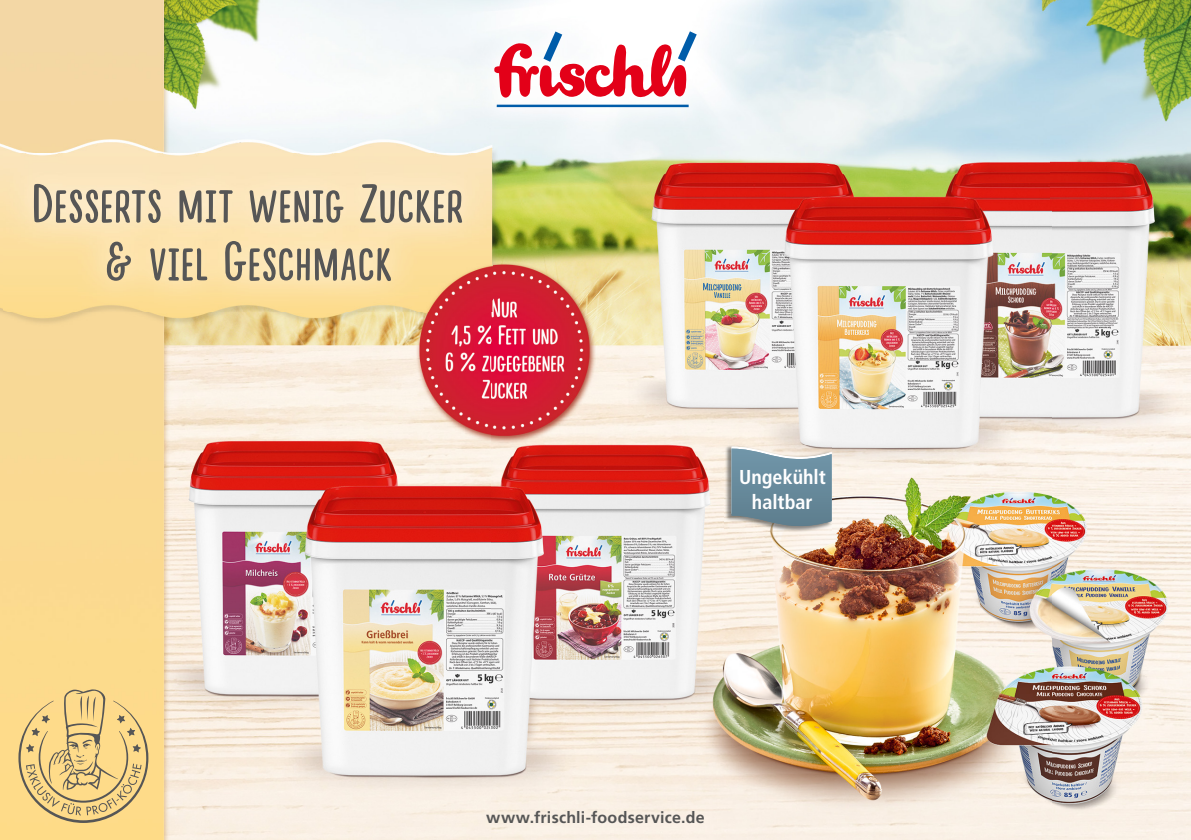
<style>
.page{position:relative;width:1191px;height:840px;background:#fff}
.page>*{position:absolute;margin:0;border:0;box-sizing:border-box;transform-origin:0 0}
.t1{font:500 56px/58px "Lifehack Sans";letter-spacing:.02em;color:#565656;text-align:center}
.t2{font:700 condensed 20px/24.2px "Frutiger LT Pro";color:#fff;text-align:center}
.t3{font:700 16px "Frutiger LT Std";letter-spacing:.015em;color:#565656}
</style>
<div class="page">
<img style="left:0;top:0;width:1050px;height:209px">
<img style="left:1050px;top:0;width:141px;height:839px">
<img style="left:490px;top:209px;width:561px;height:630px">
<img style="left:69px;top:311px;width:421px;height:528px">
<img style="left:3px;top:154px;width:489px;height:157px">
<svg style="left:18px;top:688px;width:130px;height:134px;background:#e5c782"></svg>
<img style="left:725px;top:445px;width:107px;height:86px">
<svg style="left:731px;top:446px;width:100px;height:79px;background:#7996a3"></svg>
<img style="left:474px;top:11px;width:242px;height:117px">
<svg style="left:494px;top:31px;width:202px;height:76px"></svg>
<p class="t1" style="left:32px;top:176px;width:431px">Desserts mit wenig Zucker &amp; viel Geschmack</p>
<p class="t2" style="left:739px;top:465px;width:88px">Ungekühlt haltbar</p>
<p class="t3" style="left:486px;top:807px;width:220px">www.frischli-foodservice.de</p>
</div>
